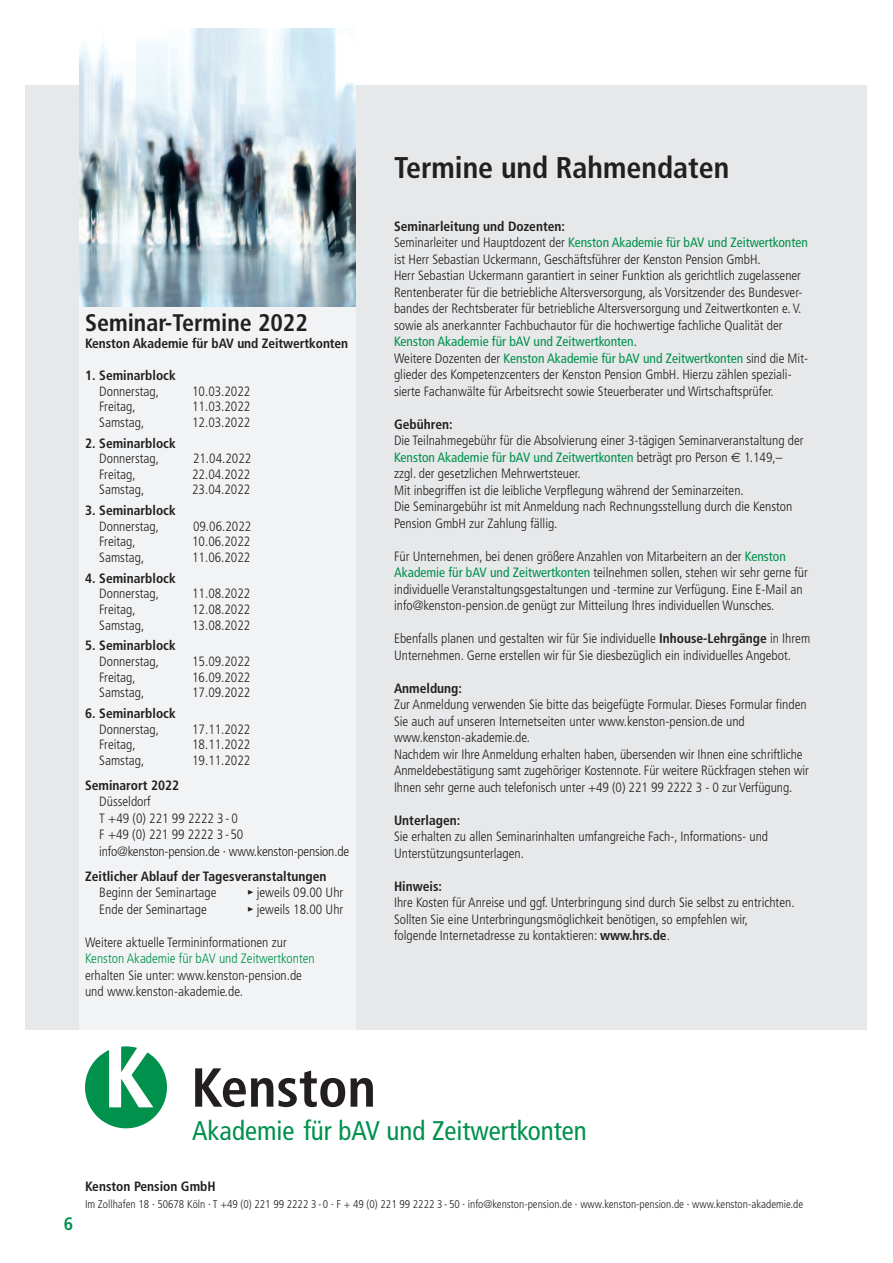
<style>
.page{position:relative;width:893px;height:1263px;background:#fff}
.page>*{position:absolute;margin:0;border:0;box-sizing:border-box;transform-origin:0 0}
.t1{font:700 condensed 30px "Frutiger";color:#231f20}
.t2{font:condensed 27px "Frutiger";color:#00914d}
.t3{font:700 condensed 24px "Frutiger";color:#231f20}
.t4{font:700 condensed 18px "Frutiger";color:#00914d}
.t5{font:300 condensed 13.5px/16.5px "Frutiger";color:#231f20}
.t6{font:700 condensed 13.5px "Frutiger";color:#231f20}
.t7{font:300 condensed 13.5px "Frutiger";color:#00914d}
.t8{font:300 condensed 11.25px "Frutiger";color:#231f20}
.s1{font-family:"Meta Plus Normal Caps";font-weight:400;font-stretch:normal}
.s2{font-weight:700}
.s3{font-weight:400;color:#00914d}
</style>
<div class="page">
<div style="left:26px;top:85px;width:841px;height:944px;background:#e7e8e9"></div>
<div style="left:79px;top:306px;width:277px;height:723px;background:#f2f3f4"></div>
<img style="left:79px;top:28px;width:277px;height:278px">
<svg style="left:85px;top:1046px;width:82px;height:82px"></svg>
<svg style="left:195px;top:1068px;width:178px;height:39px"></svg>
<h3 class="t3" style="left:85px;top:313px;width:224px">Seminar-Termine 2022</h3>
<p class="t6" style="left:85px;top:337px;width:265px">Kenston Akademie für bAV und Zeitwertkonten</p>
<p class="t6" style="left:85px;top:370px;width:92px">1. Seminarblock</p>
<p class="t5" style="left:99px;top:384px;width:61px">Donnerstag,</p>
<p class="t5" style="left:192px;top:384px;width:60px">10.03.2022</p>
<p class="t5" style="left:99px;top:399px;width:38px">Freitag,</p>
<p class="t5" style="left:192px;top:399px;width:60px">11.03.2022</p>
<p class="t5" style="left:99px;top:415px;width:46px">Samstag,</p>
<p class="t5" style="left:192px;top:415px;width:60px">12.03.2022</p>
<p class="t6" style="left:85px;top:437px;width:92px">2. Seminarblock</p>
<p class="t5" style="left:99px;top:451px;width:61px">Donnerstag,</p>
<p class="t5" style="left:193px;top:451px;width:60px">21.04.2022</p>
<p class="t5" style="left:99px;top:467px;width:38px">Freitag,</p>
<p class="t5" style="left:192px;top:467px;width:60px">22.04.2022</p>
<p class="t5" style="left:99px;top:482px;width:46px">Samstag,</p>
<p class="t5" style="left:192px;top:482px;width:60px">23.04.2022</p>
<p class="t6" style="left:85px;top:505px;width:92px">3. Seminarblock</p>
<p class="t5" style="left:99px;top:519px;width:61px">Donnerstag,</p>
<p class="t5" style="left:193px;top:519px;width:60px">09.06.2022</p>
<p class="t5" style="left:99px;top:534px;width:38px">Freitag,</p>
<p class="t5" style="left:192px;top:534px;width:60px">10.06.2022</p>
<p class="t5" style="left:99px;top:550px;width:46px">Samstag,</p>
<p class="t5" style="left:192px;top:550px;width:60px">11.06.2022</p>
<p class="t6" style="left:85px;top:573px;width:92px">4. Seminarblock</p>
<p class="t5" style="left:99px;top:586px;width:61px">Donnerstag,</p>
<p class="t5" style="left:192px;top:586px;width:60px">11.08.2022</p>
<p class="t5" style="left:99px;top:602px;width:38px">Freitag,</p>
<p class="t5" style="left:192px;top:602px;width:60px">12.08.2022</p>
<p class="t5" style="left:99px;top:618px;width:46px">Samstag,</p>
<p class="t5" style="left:192px;top:618px;width:60px">13.08.2022</p>
<p class="t6" style="left:85px;top:640px;width:92px">5. Seminarblock</p>
<p class="t5" style="left:99px;top:654px;width:61px">Donnerstag,</p>
<p class="t5" style="left:192px;top:654px;width:60px">15.09.2022</p>
<p class="t5" style="left:99px;top:670px;width:38px">Freitag,</p>
<p class="t5" style="left:192px;top:670px;width:60px">16.09.2022</p>
<p class="t5" style="left:99px;top:685px;width:46px">Samstag,</p>
<p class="t5" style="left:192px;top:685px;width:60px">17.09.2022</p>
<p class="t6" style="left:85px;top:708px;width:92px">6. Seminarblock</p>
<p class="t5" style="left:99px;top:722px;width:61px">Donnerstag,</p>
<p class="t5" style="left:192px;top:722px;width:60px">17.11.2022</p>
<p class="t5" style="left:99px;top:737px;width:38px">Freitag,</p>
<p class="t5" style="left:192px;top:737px;width:60px">18.11.2022</p>
<p class="t5" style="left:99px;top:753px;width:46px">Samstag,</p>
<p class="t5" style="left:192px;top:753px;width:60px">19.11.2022</p>
<p class="t6" style="left:85px;top:780px;width:96px">Seminarort 2022</p>
<p class="t5" style="left:99px;top:794px;width:251px">Düsseldorf<br>T +49 (0) 221 99 2222 3 -0<br>F +49 (0) 221 99 2222 3 -50 info@kenston-pension.de · www.kenston-pension.de</p>
<p class="t6" style="left:85px;top:871px;width:243px">Zeitlicher Ablauf der Tagesveranstaltungen</p>
<p class="t5" style="left:99px;top:885px;width:119px">Beginn der Seminartage</p>
<p class="t5" style="left:247px;top:885px;width:98px"><span class="s1">•</span> jeweils 09.00 Uhr</p>
<p class="t5" style="left:99px;top:902px;width:109px">Ende der Seminartage</p>
<p class="t5" style="left:247px;top:902px;width:98px"><span class="s1">•</span> jeweils 18.00 Uhr</p>
<p class="t5" style="left:85px;top:935px;width:203px">Weitere aktuelle Termininformationen zur</p>
<p class="t7" style="left:85px;top:953px;width:231px">Kenston Akademie für bAV und Zeitwertkonten</p>
<p class="t5" style="left:85px;top:968px;width:219px">erhalten Sie unter: www.kenston-pension.de und www.kenston-akademie.de.</p>
<h1 class="t1" style="left:394px;top:155px;width:337px">Termine und Rahmendaten</h1>
<p class="t5" style="left:394px;top:219px;width:416px"><span class="s2">Seminarleitung und Dozenten:<br></span>Seminarleiter und Hauptdozent der <span class="s3">Kenston Akademie für bAV und Zeitwertkonten </span>ist Herr Sebastian Uckermann, Geschäftsführer der Kenston Pension GmbH.<br>Herr Sebastian Uckermann garantiert in seiner Funktion als gerichtlich zugelassener Rentenberater für die betriebliche Altersversorgung, als Vorsitzender des Bundesver&shy;bandes der Rechtsberater für betriebliche Altersversorgung und Zeitwertkonten e. V. sowie als anerkannter Fachbuchautor für die hochwertige fachliche Qualität der <span class="s3">Kenston Akademie für bAV und Zeitwertkonten</span>.<br>Weitere Dozenten der <span class="s3">Kenston Akademie für bAV und Zeitwertkonten</span> sind die Mit&shy;glieder des Kompetenzcenters der Kenston Pension GmbH. Hierzu zählen speziali&shy;sierte Fachanwälte für Arbeitsrecht sowie Steuerberater und Wirtschaftsprüfer.</p>
<p class="t6" style="left:394px;top:419px;width:60px">Gebühren:</p>
<p class="t5" style="left:394px;top:433px;width:411px">Die Teilnahmegebühr für die Absolvierung einer 3-tägigen Seminarveranstaltung der <span class="s3">Kenston Akademie für bAV und Zeitwertkonten</span> beträgt pro Person 1.149,– zzgl. der gesetzlichen Mehrwertsteuer.<br>Mit inbegriffen ist die leibliche Verpflegung während der Seminarzeiten.<br>Die Seminargebühr ist mit Anmeldung nach Rechnungsstellung durch die Kenston Pension GmbH zur Zahlung fällig.</p>
<p class="t5" style="left:394px;top:549px;width:415px">Für Unternehmen, bei denen größere Anzahlen von Mitarbeitern an der <span class="s3">Kenston Akademie für bAV und Zeitwertkonten</span> teilnehmen sollen, stehen wir sehr gerne für individuelle Veranstaltungsgestaltungen und -termine zur Verfügung. Eine E-Mail an info@kenston-pension.de genügt zur Mitteilung Ihres individuellen Wunsches.</p>
<p class="t5" style="left:394px;top:631px;width:418px">Ebenfalls planen und gestalten wir für Sie individuelle <span class="s2">Inhouse-Lehrgänge</span> in Ihrem<br>Unternehmen. Gerne erstellen wir für Sie diesbezüglich ein individuelles Angebot.</p>
<p class="t6" style="left:394px;top:683px;width:69px">Anmeldung:</p>
<p class="t5" style="left:394px;top:697px;width:416px">Zur Anmeldung verwenden Sie bitte das beigefügte Formular. Dieses Formular finden Sie auch auf unseren Internetseiten unter www.kenston-pension.de und www.kenston-akademie.de.<br>Nachdem wir Ihre Anmeldung erhalten haben, übersenden wir Ihnen eine schriftliche Anmeldebestätigung samt zugehöriger Kostennote. Für weitere Rückfragen stehen wir Ihnen sehr gerne auch telefonisch unter +49 (0) 221 99 2222 3 - 0 zur Verfügung.</p>
<p class="t6" style="left:394px;top:815px;width:68px">Unterlagen:</p>
<p class="t5" style="left:394px;top:829px;width:376px">Sie erhalten zu allen Seminarinhalten umfangreiche Fach-, Informations- und<br>Unterstützungsunterlagen.</p>
<p class="t6" style="left:394px;top:881px;width:49px">Hinweis:</p>
<p class="t5" style="left:394px;top:895px;width:402px">Ihre Kosten für Anreise und ggf. Unterbringung sind durch Sie selbst zu entrichten.<br>Sollten Sie eine Unterbringungsmöglichkeit benötigen, so empfehlen wir,<br>folgende Internetadresse zu kontaktieren: <span class="s2">www.hrs.de</span>.</p>
<h2 class="t2" style="left:192px;top:1119px;width:396px">Akademie für bAV und Zeitwertkonten</h2>
<h3 class="t4" style="left:64px;top:1216px;width:11px">6</h3>
<p class="t6" style="left:85px;top:1181px;width:132px">Kenston Pension GmbH</p>
<p class="t8" style="left:85px;top:1199px;width:720px">Im Zollhafen 18 · 50678 Köln · T +49 (0) 221 99 2222 3 - 0 · F + 49 (0) 221 99 2222 3 - 50 · info@kenston-pension.de · www.kenston-pension.de · www.kenston-akademie.de</p>
</div>
